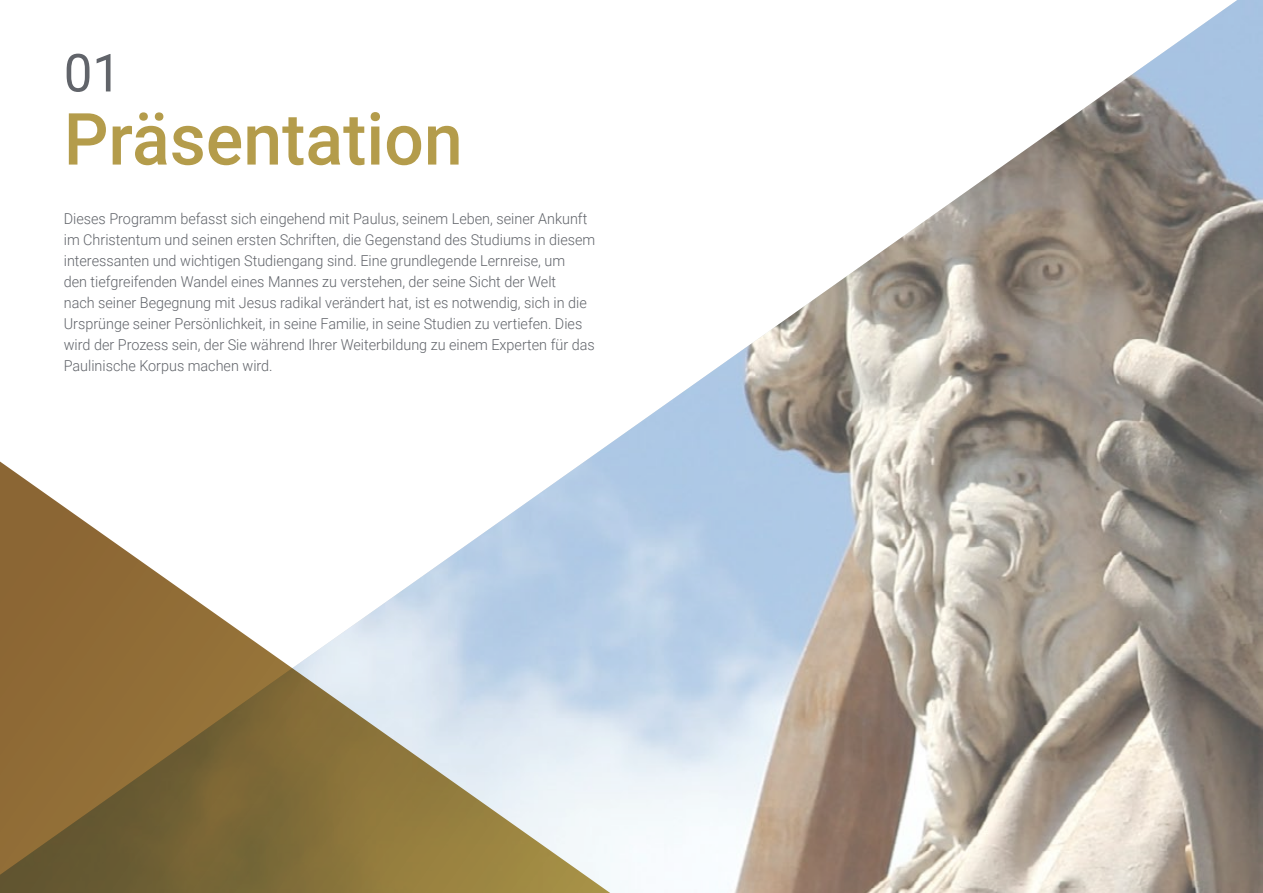
<style>
.page{position:relative;width:1263px;height:893px;background:#fff}
.page>*{position:absolute;margin:0;border:0;box-sizing:border-box;transform-origin:0 0}
.t1{font:500 72px "Roboto";color:#b49c4b}
.t2{font:52.5px "Roboto";color:#61646a}
.t3{font:300 15px/21px "Roboto";color:#61646a;scale:.96 1}
</style>
<div class="page">
<img style="left:607px;top:0;width:656px;height:893px">
<svg style="left:0;top:446px;width:640px;height:447px"></svg>
<h2 class="t2" style="left:64px;top:36px;width:59px">01</h2>
<h1 class="t1" style="left:64px;top:89px;width:400px">Präsentation</h1>
<p class="t3" style="left:64px;top:207px;width:555px">Dieses Programm befasst sich eingehend mit Paulus, seinem Leben, seiner Ankunft im Christentum und seinen ersten Schriften, die Gegenstand des Studiums in diesem interessanten und wichtigen Studiengang sind. Eine grundlegende Lernreise, um<br>den tiefgreifenden Wandel eines Mannes zu verstehen, der seine Sicht der Welt<br>nach seiner Begegnung mit Jesus radikal verändert hat, ist es notwendig, sich in die Ursprünge seiner Persönlichkeit, in seine Familie, in seine Studien zu vertiefen. Dies wird der Prozess sein, der Sie während Ihrer Weiterbildung zu einem Experten für das Paulinische Korpus machen wird.</p>
</div>
